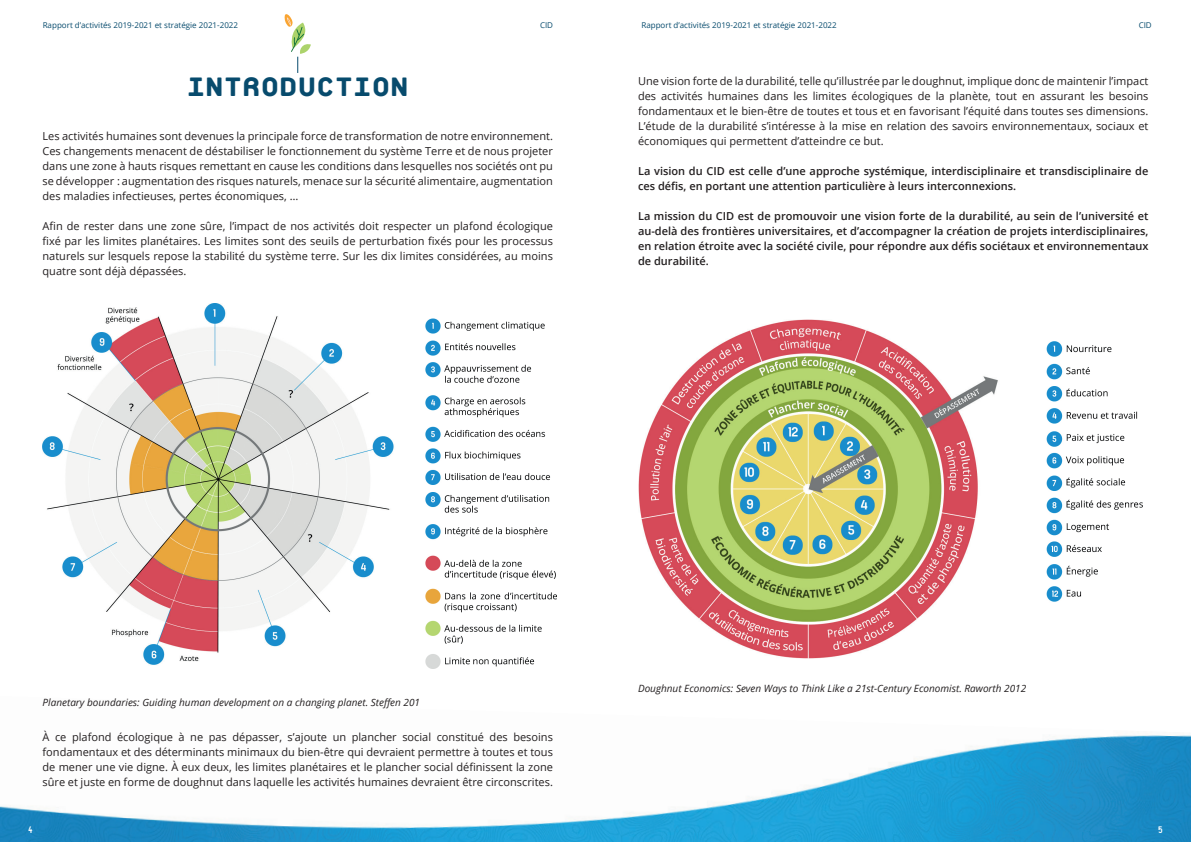
<style>
.page{position:relative;width:1191px;height:842px;background:#fff}
.page>*{position:absolute;margin:0;border:0;box-sizing:border-box;transform-origin:0 0}
.t1{font:800 40px "Platelet OT";color:#074b6d}
.t2{font:11px/15px "Open Sans";color:#231f20;text-align:justify}
.t3{font:600 11px/15px "Open Sans";color:#231f20}
.t4{font:italic 10px "Open Sans";color:#231f20}
.t5{font:800 10px "Platelet OT";color:#fff}
.t6{font:8px "Open Sans";color:#074b6d}
</style>
<div class="page">
<img style="left:0;top:735px;width:1191px;height:107px">
<svg style="left:285px;top:14px;width:26px;height:59px"></svg>
<img style="left:425px;top:318px;width:131px;height:351px">
<img style="left:43px;top:303px;width:351px;height:362px">
<img style="left:638px;top:319px;width:360px;height:339px">
<img style="left:1046px;top:341px;width:96px;height:261px">
<p class="t6" style="left:43px;top:19px;width:197px">Rapport d’activités 2019-2021 et stratégie 2021-2022</p>
<p class="t6" style="left:540px;top:19px;width:15px">CID</p>
<p class="t6" style="left:641px;top:19px;width:197px">Rapport d’activités 2019-2021 et stratégie 2021-2022</p>
<p class="t6" style="left:1138px;top:19px;width:15px">CID</p>
<p class="t1" style="left:187px;top:68px;width:223px">INTRODUCTION</p>
<p class="t2" style="left:43px;top:128px;width:512px">Les activités humaines sont devenues la principale force de transformation de notre environnement.<br>Ces changements menacent de déstabiliser le fonctionnement du système Terre et de nous projeter dans une zone à hauts risques remettant en cause les conditions dans lesquelles nos sociétés ont pu se développer : augmentation des risques naturels, menace sur la sécurité alimentaire, augmentation des maladies infectieuses, pertes économiques, …</p>
<p class="t2" style="left:43px;top:218px;width:512px">Afin de rester dans une zone sûre, l’impact de nos activités doit respecter un plafond écologique fixé par les limites planétaires. Les limites sont des seuils de perturbation fixés pour les processus naturels sur lesquels repose la stabilité du système terre. Sur les dix limites considérées, au moins quatre sont déjà dépassées.</p>
<p class="t2" style="left:638px;top:73px;width:512px">Une vision forte de la durabilité, telle qu’illustrée par le doughnut, implique donc de maintenir l’impact des activités humaines dans les limites écologiques de la planète, tout en assurant les besoins fondamentaux et le bien-être de toutes et tous et en favorisant l’équité dans toutes ses dimensions.<br>L’étude de la durabilité s’intéresse à la mise en relation des savoirs environnementaux, sociaux et économiques qui permettent d’atteindre ce but.</p>
<p class="t3" style="left:638px;top:163px;width:512px">La vision du CID est celle d’une approche systémique, interdisciplinaire et transdisciplinaire de ces défis, en portant une attention particulière à leurs interconnexions.</p>
<p class="t3" style="left:638px;top:208px;width:512px;text-align:justify">La mission du CID est de promouvoir une vision forte de la durabilité, au sein de l’université et au-delà des frontières universitaires, et d’accompagner la création de projets interdisciplinaires, en relation étroite avec la société civile, pour répondre aux défis sociétaux et environnementaux de durabilité.</p>
<p class="t4" style="left:43px;top:695px;width:379px">Planetary boundaries: Guiding human development on a changing planet. Steffen 201</p>
<p class="t2" style="left:43px;top:729px;width:512px">À ce plafond écologique à ne pas dépasser, s’ajoute un plancher social constitué des besoins fondamentaux et des déterminants minimaux du bien-être qui devraient permettre à toutes et tous de mener une vie digne. À eux deux, les limites planétaires et le plancher social définissent la zone sûre et juste en forme de doughnut dans laquelle les activités humaines devraient être circonscrites.</p>
<p class="t4" style="left:638px;top:681px;width:390px">Doughnut Economics: Seven Ways to Think Like a 21st-Century Economist. Raworth 2012</p>
<p class="t5" style="left:28px;top:824px;width:6px">4</p>
<p class="t5" style="left:1158px;top:824px;width:6px">5</p>
</div>
